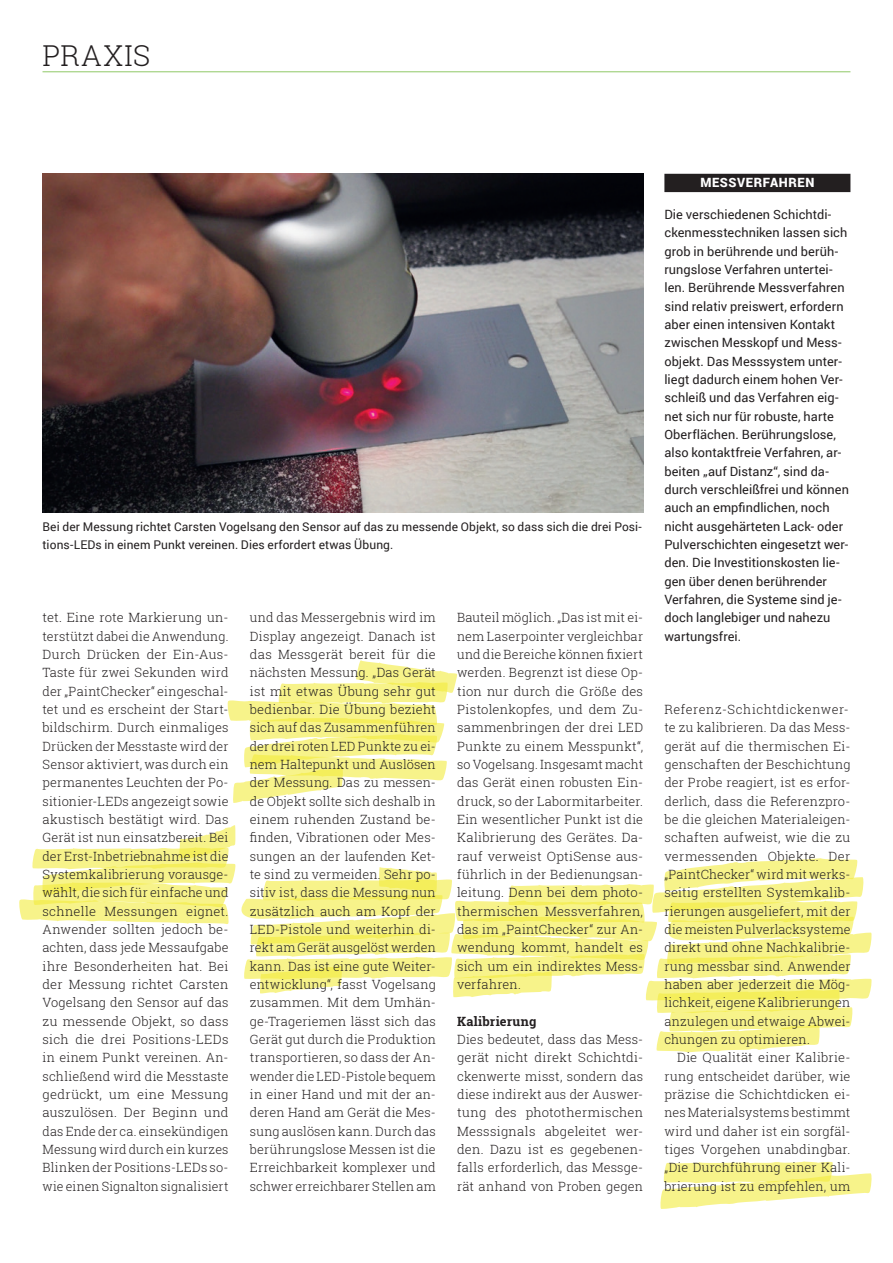
<style>
.page{position:relative;width:893px;height:1263px;background:#fff}
.page>*{position:absolute;margin:0;border:0;box-sizing:border-box;transform-origin:0 0}
.t1{font:300 28.8px "Roboto Slab";letter-spacing:.04em;color:#231f20}
.t2{font:300 12.75px/18.3px "Roboto Slab";letter-spacing:.015em;color:#231f20;text-align:justify}
.t3{font:12.75px/18.3px "Roboto";letter-spacing:.005em;color:#231f20}
.t4{font:900 12.75px "Roboto";letter-spacing:.045em;color:#fff}
.t5{font:700 12.75px "Roboto Slab";letter-spacing:.02em;color:#231f20}
.t6{font:12px/18.3px "Roboto";letter-spacing:.01em;color:#231f20}
</style>
<div class="page">
<hr style="left:43px;top:71px;width:807px;height:1px;background:#9cce77">
<svg style="left:660px;top:1161px;width:212px;height:48px"></svg>
<svg style="left:227px;top:660px;width:230px;height:143px"></svg>
<svg style="left:19px;top:825px;width:853px;height:227px"></svg>
<img style="left:43px;top:174px;width:600px;height:338px">
<div style="left:664px;top:174px;width:186px;height:18px;background:#231f20"></div>
<h1 class="t1" style="left:43px;top:36px;width:109px">PRAXIS</h1>
<p class="t6" style="left:43px;top:517px;width:601px">Bei der Messung richtet Carsten Vogelsang den Sensor auf das zu messende Objekt, so dass sich die drei Posi&shy;tions-LEDs in einem Punkt vereinen. Dies erfordert etwas Übung.</p>
<p class="t2" style="left:43px;top:608px;width:188px">tet. Eine rote Markierung un&shy;terstützt dabei die Anwendung.<br>Durch Drücken der Ein-Aus-Taste für zwei Sekunden wird der „PaintChecker“ eingeschal&shy;tet und es erscheint der Start&shy;bildschirm. Durch einmaliges Drücken der Messtaste wird der Sensor aktiviert, was durch ein permanentes Leuchten der Po&shy;sitionier-LEDs angezeigt sowie akustisch bestätigt wird. Das Gerät ist nun einsatzbereit. Bei der Erst-Inbetriebnahme ist die Systemkalibrierung vorausge&shy;wählt, die sich für einfache und schnelle Messungen eignet.<br>Anwender sollten jedoch be&shy;achten, dass jede Messaufgabe ihre Besonderheiten hat. Bei der Messung richtet Carsten Vogelsang den Sensor auf das zu messende Objekt, so dass sich die drei Positions-LEDs in einem Punkt vereinen. An&shy;schließend wird die Messtaste gedrückt, um eine Messung auszulösen. Der Beginn und das Ende der ca. einsekündigen Messung wird durch ein kurzes Blinken der Positions-LEDs so&shy;wie einen Signalton signalisiert</p>
<p class="t2" style="left:250px;top:608px;width:188px">und das Messergebnis wird im Display angezeigt. Danach ist das Messgerät bereit für die nächsten Messung. „Das Gerät ist mit etwas Übung sehr gut bedienbar. Die Übung bezieht sich auf das Zusammenführen der drei roten LED Punkte zu ei&shy;nem Haltepunkt und Auslösen der Messung. Das zu messen&shy;de Objekt sollte sich deshalb in einem ruhenden Zustand be&shy;finden, Vibrationen oder Mes&shy;sungen an der laufenden Ket&shy;te sind zu vermeiden. Sehr po&shy;sitiv ist, dass die Messung nun zusätzlich auch am Kopf der LED-Pistole und weiterhin di&shy;rekt am Gerät ausgelöst werden kann. Das ist eine gute Weiter&shy;entwicklung“, fasst Vogelsang zusammen. Mit dem Umhän&shy;ge-Trageriemen lässt sich das Gerät gut durch die Produktion transportieren, so dass der An&shy;wender die LED-Pistole bequem in einer Hand und mit der an&shy;deren Hand am Gerät die Mes&shy;sung auslösen kann. Durch das berührungslose Messen ist die Erreichbarkeit komplexer und schwer erreichbarer Stellen am</p>
<p class="t2" style="left:457px;top:608px;width:188px">Bauteil möglich. „Das ist mit ei&shy;nem Laserpointer vergleichbar und die Bereiche können fixiert werden. Begrenzt ist diese Op&shy;tion nur durch die Größe des Pistolenkopfes, und dem Zu&shy;sammenbringen der drei LED Punkte zu einem Messpunkt“, so Vogelsang. Insgesamt macht das Gerät einen robusten Ein&shy;druck, so der Labormitarbeiter.<br>Ein wesentlicher Punkt ist die Kalibrierung des Gerätes. Da&shy;rauf verweist OptiSense aus&shy;führlich in der Bedienungsan&shy;leitung. Denn bei dem photo&shy;thermischen Messverfahren, das im „PaintChecker“ zur An&shy;wendung kommt, handelt es sich um ein indirektes Mess&shy;verfahren.</p>
<p class="t5" style="left:457px;top:1012px;width:81px">Kalibrierung</p>
<p class="t2" style="left:457px;top:1030px;width:188px">Dies bedeutet, dass das Mess&shy;gerät nicht direkt Schichtdi&shy;ckenwerte misst, sondern das diese indirekt aus der Auswer&shy;tung des photothermischen Messsignals abgeleitet wer&shy;den. Dazu ist es gegebenen&shy;falls erforderlich, das Messge&shy;rät anhand von Proben gegen</p>
<p class="t4" style="left:700px;top:173px;width:115px">MESSVERFAHREN</p>
<p class="t3" style="left:664px;top:205px;width:186px">Die verschiedenen Schichtdi&shy;ckenmesstechniken lassen sich grob in berührende und berüh&shy;rungslose Verfahren untertei&shy;len. Berührende Messverfahren sind relativ preiswert, erfordern aber einen intensiven Kontakt zwischen Messkopf und Mess&shy;objekt. Das Messsystem unter&shy;liegt dadurch einem hohen Ver&shy;schleiß und das Verfahren eig&shy;net sich nur für robuste, harte<br>Oberflächen. Berührungslose, also kontaktfreie Verfahren, ar&shy;beiten „auf Distanz“, sind da&shy;durch verschleißfrei und können auch an empfindlichen, noch nicht ausgehärteten Lack- oder<br>Pulverschichten eingesetzt wer&shy;den. Die Investitionskosten lie&shy;gen über denen berührender<br>Verfahren, die Systeme sind je&shy;doch langlebiger und nahezu wartungsfrei.</p>
<p class="t2" style="left:664px;top:700px;width:188px;text-align:left">Referenz-Schichtdickenwer&shy;te zu kalibrieren. Da das Mess&shy;gerät auf die thermischen Ei&shy;genschaften der Beschichtung der Probe reagiert, ist es erfor&shy;derlich, dass die Referenzpro&shy;be die gleichen Materialeigen&shy;schaften aufweist, wie die zu vermessenden Objekte. Der „PaintChecker“ wird mit werks&shy;seitig erstellten Systemkalib&shy;rierungen ausgeliefert, mit der die meisten Pulverlacksysteme direkt und ohne Nachkalibrie&shy;rung messbar sind. Anwender haben aber jederzeit die Mög&shy;lichkeit, eigene Kalibrierungen anzulegen und etwaige Abwei&shy;chungen zu optimieren.</p>
<p class="t2" style="left:664px;top:1048px;width:188px;text-indent:13px">Die Qualität einer Kalibrie&shy;rung entscheidet darüber, wie präzise die Schichtdicken ei&shy;nes Materialsystems bestimmt wird und daher ist ein sorgfäl&shy;tiges Vorgehen unabdingbar. „Die Durchführung einer Kali&shy;brierung ist zu empfehlen, um</p>
</div>
